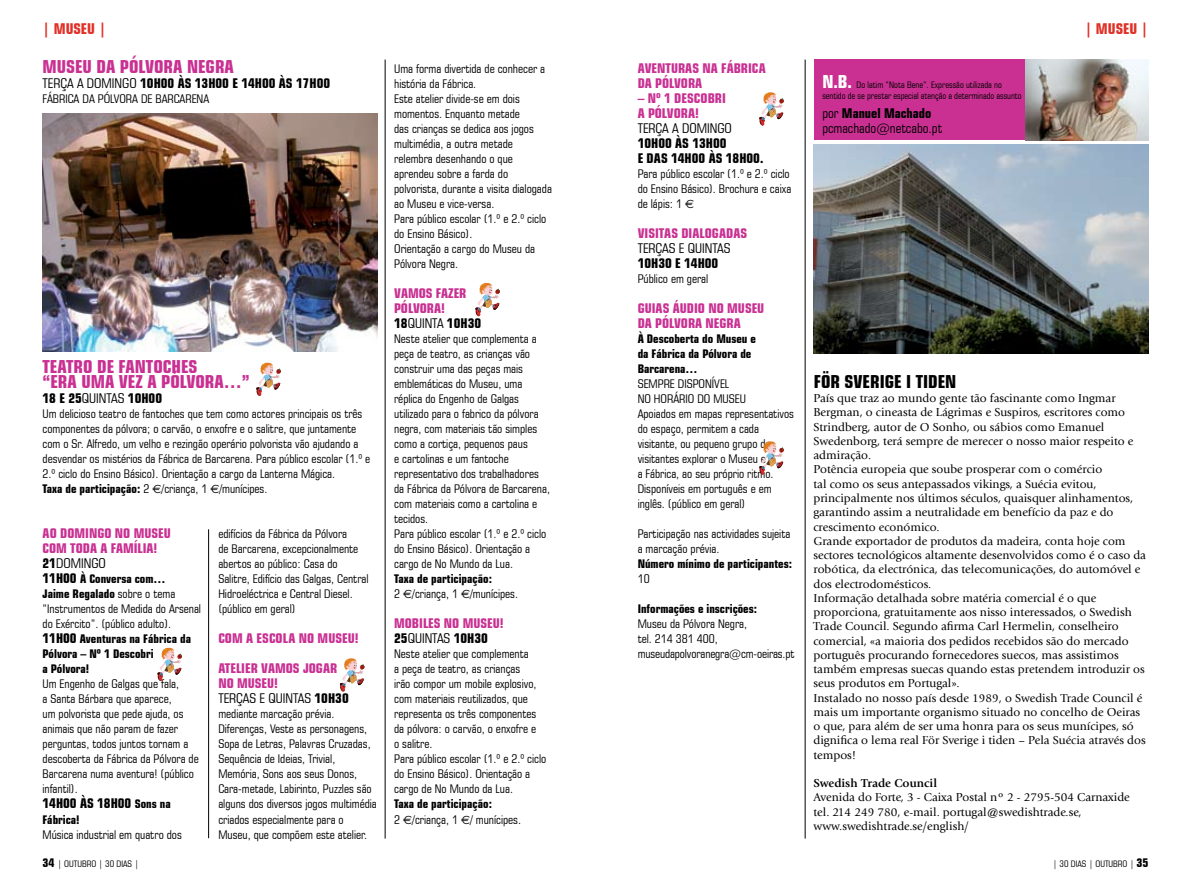
<style>
.page{position:relative;width:1191px;height:885px;background:#fff}
.page>*{position:absolute;margin:0;border:0;box-sizing:border-box;transform-origin:0 0}
.t1{font:700 condensed 18px/15px "Square 721 BT";color:#c93092}
.t2{font:700 condensed 18px "Square 721 BT";color:#000}
.t3{font:700 condensed 15px "Square 721 BT";color:#e03127}
.t4{font:700 condensed 13.5px/15px "Square 721 BT";color:#c93092}
.t5{font:700 condensed 13.5px/15px "Square 721 BT";color:#000}
.t6{font:condensed 13.5px/15px "Square 721 BT";color:#000}
.t7{font:condensed 12px/15px "Square 721 BT";color:#000}
.t8{font:12px/14.2px "Giovanni";color:#000}
.t9{font:700 condensed 12px/15px "Square 721 BT";color:#000}
.t10{font:700 12px "Giovanni";color:#000}
.t11{font:condensed 9px/10.5px "Square 721 BT";color:#000}
.s1{font-weight:400}
.s2{font-weight:700}
.s3{font-family:"Euro Sans";font-stretch:normal}
.s4{color:#000}
.s5{font-weight:400;color:#000}
.s6{font-size:13.5px}
.s7{font-size:12px}
.s8{font-weight:700;font-size:18px;color:#fff}
.s9{font-weight:700;font-size:12px}
</style>
<div class="page">
<hr style="left:805px;top:60px;width:1px;height:778px;background:#000">
<div style="left:814px;top:60px;width:334px;height:80px;background:#c93092"></div>
<img style="left:1025px;top:60px;width:123px;height:80px">
<img style="left:814px;top:144px;width:334px;height:210px">
<svg style="left:759px;top:92px;width:25px;height:34px"></svg>
<hr style="left:208px;top:529px;width:1px;height:309px;background:#000">
<hr style="left:385px;top:60px;width:1px;height:778px;background:#000">
<svg style="left:256px;top:362px;width:25px;height:34px"></svg>
<img style="left:43px;top:113px;width:334px;height:238px">
<svg style="left:157px;top:647px;width:25px;height:34px"></svg>
<svg style="left:759px;top:441px;width:25px;height:34px"></svg>
<svg style="left:340px;top:658px;width:25px;height:33px"></svg>
<svg style="left:475px;top:283px;width:25px;height:33px"></svg>
<p class="t3" style="left:43px;top:20px;width:65px">| MUSEU |</p>
<p class="t3" style="left:1084px;top:20px;width:65px">| MUSEU |</p>
<h1 class="t1" style="left:43px;top:59px;width:192px">MUSEU DA PÓLVORA NEGRA</h1>
<p class="t5" style="left:43px;top:76px;width:289px"><span class="s1">TERÇA A DOMINGO</span> 10H00 ÀS 13H00 E 14H00 ÀS 17H00</p>
<p class="t7" style="left:43px;top:91px;width:11px">Fábrica</p>
<p class="t7" style="left:82px;top:91px;width:35px">da Pólvora</p>
<p class="t7" style="left:141px;top:91px;width:28px">de Barcar</p>
<p class="t7" style="left:192px;top:91px;width:12px">ena</p>
<h1 class="t1" style="left:43px;top:359px;width:209px">TEATRO DE FANTOCH ES<br>“ERA UMA VEZ A PÓLVORA…”</h1>
<p class="t5" style="left:43px;top:391px;width:121px">18 E 25<span class="s1">QUINTAS</span> 10H00</p>
<p class="t7" style="left:43px;top:406px;width:329px">Um delicioso teatro de fantoches que tem como actores principais os três componentes da pólvora; o carvão, o enxofre e o salitre, que juntamente com o Sr. Alfredo, um velho e rezingão operário polvorista vão ajudando a desvendar os mistérios da Fábrica de Barcarena. Para público escolar (1.º e 2.º ciclo do Ensino Básico). Orientação a cargo da Lanterna Mágica.<br><span class="s2">TAXA DE PARTICIPAÇÃO:</span> 2 <span class="s3">€</span>/criança, 1 <span class="s3">€</span>/munícipes.</p>
<p class="t4" style="left:43px;top:526px;width:130px">AO DOMINGO NO MUSEU<br>COM TODA A FAM ÍLIA!<br><span class="s4">21</span><span class="s5">DOMINGO</span></p>
<p class="t9" style="left:43px;top:571px;width:160px"><span class="s6">11H00</span> À CONVERSA COM…<br>JAIME REGALADO <span class="s1">sobre o tema “Instrumentos de Medida do Arsenal do Exército”. (público adulto).<br></span><span class="s6">11H00</span> AVENTURAS NA FÁBRICA DA<br>PÓLVORA – Nº 1 DESCOBRI<br>A PÓLVORA!</p>
<p class="t7" style="left:43px;top:676px;width:158px">Um Engenho de Galgas que fala,<br>a Santa Bárbara que aparece,<br>um polvorista que pede ajuda, os animais que não param de fazer perguntas, todos juntos tornam a descoberta da Fábrica da Pólvora de<br>Barcarena numa aventura! (público infantil).</p>
<p class="t5" style="left:43px;top:796px;width:130px">14H00 ÀS 18H00 <span class="s7">SONS NA</span></p>
<p class="t9" style="left:43px;top:811px;width:39px">FÁBRICA!</p>
<p class="t7" style="left:43px;top:826px;width:141px">Música industrial em quatro dos</p>
<p class="t7" style="left:218px;top:526px;width:152px">edifícios da Fábrica da Pólvora<br>de Barcarena, excepcionalmente abertos ao público: Casa do<br>Salitre, Edifício das Galgas, Central<br>Hidroeléctrica e Central Diesel. (público em geral)</p>
<p class="t4" style="left:218px;top:631px;width:142px">COM A ESCOLA NO MUSEU!</p>
<p class="t4" style="left:218px;top:661px;width:132px">ATELIER VAMOS JOGAR<br>NO MUSEU!<br><span class="s5">TERÇAS E QUINTAS</span> <span class="s4">10H30</span></p>
<p class="t7" style="left:218px;top:706px;width:160px">mediante marcação prévia.<br>Diferenças, Veste as personagens,<br>Sopa de Letras, Palavras Cruzadas,<br>Sequência de Ideias, Trivial,<br>Memória, Sons aos seus Donos,<br>Cara-metade, Labirinto, Puzzles são alguns dos diversos jogos multimédia criados especialmente para o<br>Museu, que compõem este atelier.</p>
<p class="t7" style="left:394px;top:61px;width:159px">Uma forma divertida de conhecer a história da Fábrica.<br>Este atelier divide-se em dois momentos. Enquanto metade<br>das crianças se dedica aos jogos multimédia, a outra metade relembra desenhando o que aprendeu sobre a farda do polvorista, durante a visita dialogada ao Museu e vice-versa.<br>Para público escolar (1.º e 2.º ciclo do Ensino Básico).<br>Orientação a cargo do Museu da<br>Pólvora Negra.</p>
<p class="t4" style="left:394px;top:286px;width:88px">VAMOS FAZER<br>PÓLVORA!<br><span class="s4">18</span><span class="s5">QUINTA</span> <span class="s4">10H30</span></p>
<p class="t7" style="left:394px;top:331px;width:157px">Neste atelier que complementa a peça de teatro, as crianças vão construir uma das peças mais emblemáticas do Museu, uma réplica do Engenho de Galgas utilizado para o fabrico da pólvora negra, com materiais tão simples como a cortiça, pequenos paus<br>e cartolinas e um fantoche representativo dos trabalhadores da Fábrica da Pólvora de Barcarena, com materiais como a cartolina e tecidos.<br>Para público escolar (1.º e 2.º ciclo do Ensino Básico). Orientação a cargo de No Mundo da Lua.</p>
<p class="t7" style="left:394px;top:571px;width:125px"><span class="s2">TAXA DE PARTICIPAÇÃO:<br></span>2 <span class="s3">€</span>/criança, 1 <span class="s3">€</span>/munícipes.</p>
<p class="t4" style="left:394px;top:616px;width:111px">MOBILES NO MUSEU!<br><span class="s4">25</span><span class="s5">QUINTAS</span> <span class="s4">10H30</span></p>
<p class="t7" style="left:394px;top:646px;width:154px">Neste atelier que complementa<br>a peça de teatro, as crianças<br>irão compor um mobile explosivo, com materiais reutilizados, que representa os três componentes da pólvora: o carvão, o enxofre e<br>o salitre.<br>Para público escolar (1.º e 2.º ciclo do Ensino Básico). Orientação a cargo de No Mundo da Lua.</p>
<p class="t7" style="left:394px;top:796px;width:128px"><span class="s2">TAXA DE PARTICIPAÇÃO:<br></span>2 <span class="s3">€</span>/criança, 1 <span class="s3">€</span>/ munícipes.</p>
<p class="t4" style="left:637px;top:61px;width:118px">AVENTURAS NA FÁBRICA<br>DA PÓ LVORA</p>
<p class="t4" style="left:637px;top:91px;width:88px">– Nº 1 DESCOBRI<br>A PÓLVORA!</p>
<p class="t6" style="left:637px;top:121px;width:96px">TERÇA A DOMINGO</p>
<p class="t5" style="left:637px;top:136px;width:127px">10H00 ÀS 13H00<br>E DAS 14H00 ÀS 18H00.</p>
<p class="t7" style="left:637px;top:166px;width:155px">Para público escolar (1.º e 2.º ciclo do Ensino Básico). Brochura e caixa de lápis: 1 <span class="s3">€</span></p>
<p class="t4" style="left:637px;top:226px;width:104px">VISITAS DIALOGADAS</p>
<p class="t6" style="left:637px;top:241px;width:94px">TERÇAS E QUINTAS</p>
<p class="t5" style="left:637px;top:256px;width:82px">10H30 E 14H00</p>
<p class="t7" style="left:637px;top:271px;width:72px">Público em geral</p>
<p class="t4" style="left:637px;top:301px;width:128px">GUIAS ÁUDIO NO MUSEU<br>DA PÓLVORA NEGRA</p>
<p class="t9" style="left:637px;top:331px;width:120px">À DESCOBERTA DO MUSEU E<br>DA FÁBRICA DA PÓLVORA DE<br>BARCARENA…</p>
<p class="t7" style="left:637px;top:376px;width:158px">SEMPRE DISPONÍVEL<br>NO HORÁRIO DO MUSEU<br>Apoiados em mapas representativos do espaço, permitem a cada visitante, ou pequeno grupo de visitantes explorar o Museu e<br>a Fábrica, ao seu próprio ritmo.<br>Disponíveis em português e em inglês. (público em geral)</p>
<p class="t7" style="left:637px;top:526px;width:154px">Participação nas actividades sujeita a marcação prévia.</p>
<p class="t9" style="left:637px;top:556px;width:156px">NÚMERO MÍNIMO DE PARTICIPANTES:</p>
<p class="t7" style="left:637px;top:571px;width:13px">10</p>
<p class="t9" style="left:637px;top:601px;width:121px">INFORMAÇÕES E INSCRIÇÕES:</p>
<p class="t7" style="left:637px;top:616px;width:158px">Museu da Pólvora Negra,<br>tel. 214 381 400, museudapolvoranegra@cm-oeiras.pt</p>
<p class="t11" style="left:822px;top:79px;width:201px"><span class="s8">N.B.</span> Do latim “Nota Bene”. Expressão utilizada no sentido de se prestar especial atenção a determinado assunto</p>
<p class="t6" style="left:822px;top:106px;width:121px">por <span class="s2">MANUEL MACHADO </span>pcmachado@netcabo.pt</p>
<h1 class="t2" style="left:814px;top:371px;width:144px">FÖR SVERIGE I TIDEN</h1>
<p class="t8" style="left:813px;top:391px;width:334px">País que traz ao mundo gente tão fascinante como Ingmar Bergman, o cineasta de Lágrimas e Suspiros, escritores como Strindberg, autor de O Sonho, ou sábios como Emanuel Swedenborg, terá sempre de merecer o nosso maior respeito e admiração.<br>Potência europeia que soube prosperar com o comércio<br>tal como os seus antepassados vikings, a Suécia evitou, principalmente nos últimos séculos, quaisquer alinhamentos, garantindo assim a neutralidade em benefício da paz e do crescimento económico.<br>Grande exportador de produtos da madeira, conta hoje com sectores tecnológicos altamente desenvolvidos como é o caso da robótica, da electrónica, das telecomunicações, do automóvel e dos electrodomésticos.<br>Informação detalhada sobre matéria comercial é o que proporciona, gratuitamente aos nisso interessados, o Swedish Trade Council. Segundo afirma Carl Hermelin, conselheiro comercial, «a maioria dos pedidos recebidos são do mercado português procurando fornecedores suecos, mas assistimos também empresas suecas quando estas pretendem introduzir os seus produtos em Portugal».<br>Instalado no nosso país desde 1989, o Swedish Trade Council é mais um importante organismo situado no concelho de Oeiras o que, para além de ser uma honra para os seus munícipes, só dignifica o lema real För Sverige i tiden – Pela Suécia através dos tempos!</p>
<p class="t10" style="left:813px;top:776px;width:125px">Swedish Trade Council</p>
<p class="t8" style="left:813px;top:790px;width:318px">Avenida do Forte, 3 - Caixa Postal nº 2 - 2795-504 Carnaxide tel. 214 249 780, e-mail. portugal@swedishtrade.se, www.swedishtrade.se/english/</p>
<p class="t11" style="left:43px;top:858px;width:98px"><span class="s9">34</span> | OUTUBRO | 30 DIAS |</p>
<p class="t11" style="left:1052px;top:858px;width:97px">| 30 DIAS | OUTUBRO | <span class="s9">35</span></p>
</div>
